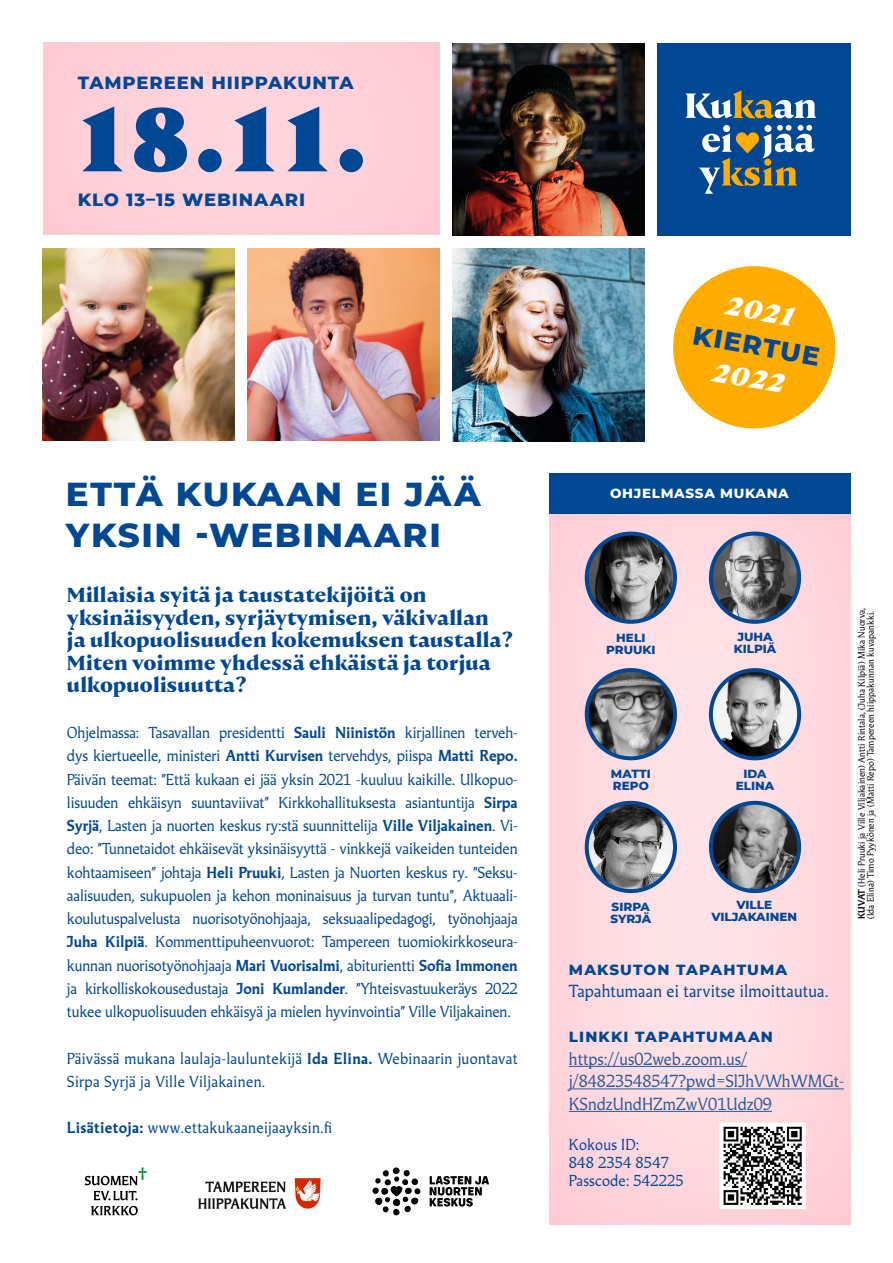
<style>
.page{position:relative;width:893px;height:1263px;background:#fff}
.page>*{position:absolute;margin:0;border:0;box-sizing:border-box;transform-origin:0 0}
.t1{font:900 90px "Nocturne Serif";color:#004794}
.t2{font:800 33.9px/40.7px "Montserrat";letter-spacing:.05em;color:#004794}
.t3{font:italic 800 26.4px "Nocturne Serif";color:#fff}
.t4{font:800 26.25px "Montserrat";color:#004794}
.t5{font:700 20.25px/22.5px "Nocturne Serif";letter-spacing:.01em;color:#004794}
.t6{font:800 18px "Montserrat";letter-spacing:.05em;color:#004794}
.t7{font:16.5px/22.5px "Martti";color:#275b9b}
.t8{font:16.5px "Martti";letter-spacing:.01em;color:#004794}
.t9{font:15px/23.2px "Martti";letter-spacing:.02em;color:#004794}
.t10{font:800 15px "Montserrat";letter-spacing:.075em;color:#004794}
.t11{font:800 13.5px "Montserrat";letter-spacing:.05em;color:#fff}
.t12{font:800 12px/12px "Montserrat";color:#004794;text-align:center}
.t13{font:9px/9px "Martti";letter-spacing:.01em;color:#000}
.s1{font-weight:700}
</style>
<div class="page">
<div style="left:657px;top:44px;width:193px;height:192px;background:#004794"></div>
<div style="left:535px;top:463px;width:327px;height:762px;background:#fff;opacity:.63"></div>
<img style="left:452px;top:249px;width:193px;height:193px">
<img style="left:247px;top:249px;width:193px;height:192px">
<img style="left:43px;top:249px;width:192px;height:192px">
<img style="left:452px;top:44px;width:193px;height:191px">
<svg style="left:685px;top:90px;width:131px;height:29px"></svg>
<svg style="left:699px;top:125px;width:116px;height:69px"></svg>
<img style="left:587px;top:803px;width:87px;height:87px">
<div style="left:585px;top:801px;width:92px;height:92px;border:4px solid #004794;border-radius:50%"></div>
<img style="left:711px;top:803px;width:88px;height:88px;border-radius:44px">
<div style="left:709px;top:801px;width:92px;height:92px;border:4px solid #004794;border-radius:50%"></div>
<img style="left:587px;top:670px;width:88px;height:88px;border-radius:44px">
<div style="left:585px;top:668px;width:92px;height:92px;border:4px solid #004794;border-radius:50%"></div>
<img style="left:587px;top:533px;width:88px;height:89px;border-radius:44px">
<div style="left:585px;top:531px;width:92px;height:93px;border:4px solid #004794;border-radius:50%"></div>
<img style="left:711px;top:670px;width:88px;height:88px;border-radius:44px">
<div style="left:709px;top:668px;width:92px;height:92px;border:4px solid #004794;border-radius:50%"></div>
<div style="left:549px;top:473px;width:301px;height:41px;background:#004794"></div>
<svg style="left:673px;top:266px;width:163px;height:163px"></svg>
<svg style="left:91px;top:1206px;width:47px;height:9px"></svg>
<svg style="left:94px;top:1191px;width:44px;height:9px"></svg>
<svg style="left:85px;top:1167px;width:62px;height:18px"></svg>
<svg style="left:372px;top:1167px;width:48px;height:48px"></svg>
<svg style="left:430px;top:1176px;width:59px;height:30px"></svg>
<img style="left:198px;top:1177px;width:123px;height:32px">
<img style="left:711px;top:533px;width:88px;height:89px;border-radius:44px">
<div style="left:709px;top:531px;width:92px;height:93px;border:4px solid #004794;border-radius:50%"></div>
<div style="left:33px;top:31px;width:407px;height:218px;background:#fff;opacity:.63"></div>
<hr style="left:569px;top:1066px;width:178px;height:1px;background:#275b9b">
<hr style="left:569px;top:1088px;width:275px;height:1px;background:#275b9b">
<hr style="left:569px;top:1111px;width:203px;height:1px;background:#275b9b">
<svg style="left:718px;top:1121px;width:90px;height:90px"></svg>
<p class="t6" style="left:78px;top:69px;width:277px">TAMPEREEN HIIPPAKUNTA</p>
<h1 class="t1" style="left:78px;top:82px;width:290px">18.11.</h1>
<p class="t6" style="left:78px;top:187px;width:229px">KLO 13–15 WEBINAARI</p>
<h2 class="t2" style="left:66px;top:472px;width:416px">ETTÄ KUKAAN EI JÄÄ<br>YKSIN -WEBINAARI</h2>
<h3 class="t5" style="left:67px;top:584px;width:448px">Millaisia syitä ja taustatekijöitä on yksinäisyyden, syrjäytymisen, väkivallan<br>ja ulkopuolisuuden kokemuksen taustalla?<br>Miten voimme yhdessä ehkäistä ja torjua ulkopuolisuutta?</h3>
<p class="t9" style="left:67px;top:721px;width:452px;text-align:justify">Ohjelmassa: Tasavallan presidentti <span class="s1">Sauli Niinistön</span> kirjallinen terveh&shy;dys kiertueelle, ministeri <span class="s1">Antti Kurvisen</span> tervehdys, piispa <span class="s1">Matti Repo.<br></span>Päivän teemat: ”Että kukaan ei jää yksin 2021 -kuuluu kaikille. Ulkopuo&shy;lisuuden ehkäisyn suuntaviivat” Kirkkohallituksesta asiantuntija <span class="s1">Sirpa Syrjä</span>, Lasten ja nuorten keskus ry:stä suunnittelija <span class="s1">Ville Viljakainen</span>. Vi&shy;deo: ”Tunnetaidot ehkäisevät yksinäisyyttä - vinkkejä vaikeiden tunteiden kohtaamiseen” johtaja <span class="s1">Heli Pruuki</span>, Lasten ja Nuorten keskus ry. ”Seksu&shy;aalisuuden, sukupuolen ja kehon moninaisuus ja turvan tuntu”, Aktuaali&shy;koulutuspalvelusta nuorisotyönohjaaja, seksuaalipedagogi, työnohjaaja <span class="s1">Juha Kilpiä</span>. Kommenttipuheenvuorot: Tampereen tuomiokirkkoseura&shy;kunnan nuorisotyönohjaaja <span class="s1">Mari Vuorisalmi</span>, abiturientti <span class="s1">Sofia Immonen </span>ja kirkolliskokousedustaja <span class="s1">Joni Kumlander</span>. ”Yhteisvastuukeräys 2022 tukee ulkopuolisuuden ehkäisyä ja mielen hyvinvointia” Ville Viljakainen.</p>
<p class="t9" style="left:67px;top:1046px;width:452px">Päivässä mukana laulaja-lauluntekijä <span class="s1">Ida Elina.</span> Webinaarin juontavat<br>Sirpa Syrjä ja Ville Viljakainen.</p>
<p class="t9" style="left:67px;top:1116px;width:267px"><span class="s1">Lisätietoja:</span> www.ettakukaaneijaayksin.fi</p>
<h3 class="t3" style="left:729px;top:288px;width:71px;rotate:10deg">2021</h3>
<h3 class="t3" style="left:716px;top:355px;width:73px;rotate:10deg">2022</h3>
<h3 class="t4" style="left:696px;top:316px;width:130px;rotate:10deg">KIERTUE</h3>
<p class="t11" style="left:610px;top:483px;width:180px">OHJELMASSA MUKANA</p>
<p class="t12" style="left:606px;top:631px;width:51px">HELI<br>PRUUKI</p>
<p class="t12" style="left:611px;top:767px;width:41px;text-align:left">MATTI<br>REPO</p>
<p class="t12" style="left:734px;top:630px;width:44px">JUHA<br>KILPIÄ</p>
<p class="t12" style="left:736px;top:767px;width:40px">IDA<br>ELINA</p>
<p class="t12" style="left:611px;top:900px;width:42px;text-align:left">SIRPA<br>SYRJÄ</p>
<p class="t12" style="left:711px;top:898px;width:87px">VILLE<br>VILJAKAINEN</p>
<p class="t13" style="left:857px;top:919px;width:313px;rotate:-90deg"><span class="s1">KUVAT</span> (Heli Pruuki ja Ville Viljakainen) Antti Rintala, (Juha Kilpiä) Mika Nuorva, (Ida Elina) Timo Pyykönen ja (Matti Repo) Tampereen hiippakunnan kuvapankki.</p>
<p class="t10" style="left:569px;top:958px;width:220px">MAKSUTON TAPAHTUMA</p>
<p class="t8" style="left:569px;top:981px;width:261px">Tapahtumaan ei tarvitse ilmoittautua.</p>
<p class="t10" style="left:569px;top:1026px;width:206px">LINKKI TAPAHTUMAAN</p>
<p class="t7" style="left:569px;top:1047px;width:277px">https://us02web.zoom.us/ j/84823548547?pwd=SlJhVWhWMGt-<br>KSndzUndHZmZwV01Udz09</p>
<p class="t9" style="left:569px;top:1136px;width:116px;line-height:18px">Kokous ID:<br>848 2354 8547<br>Passcode: 542225</p>
</div>
